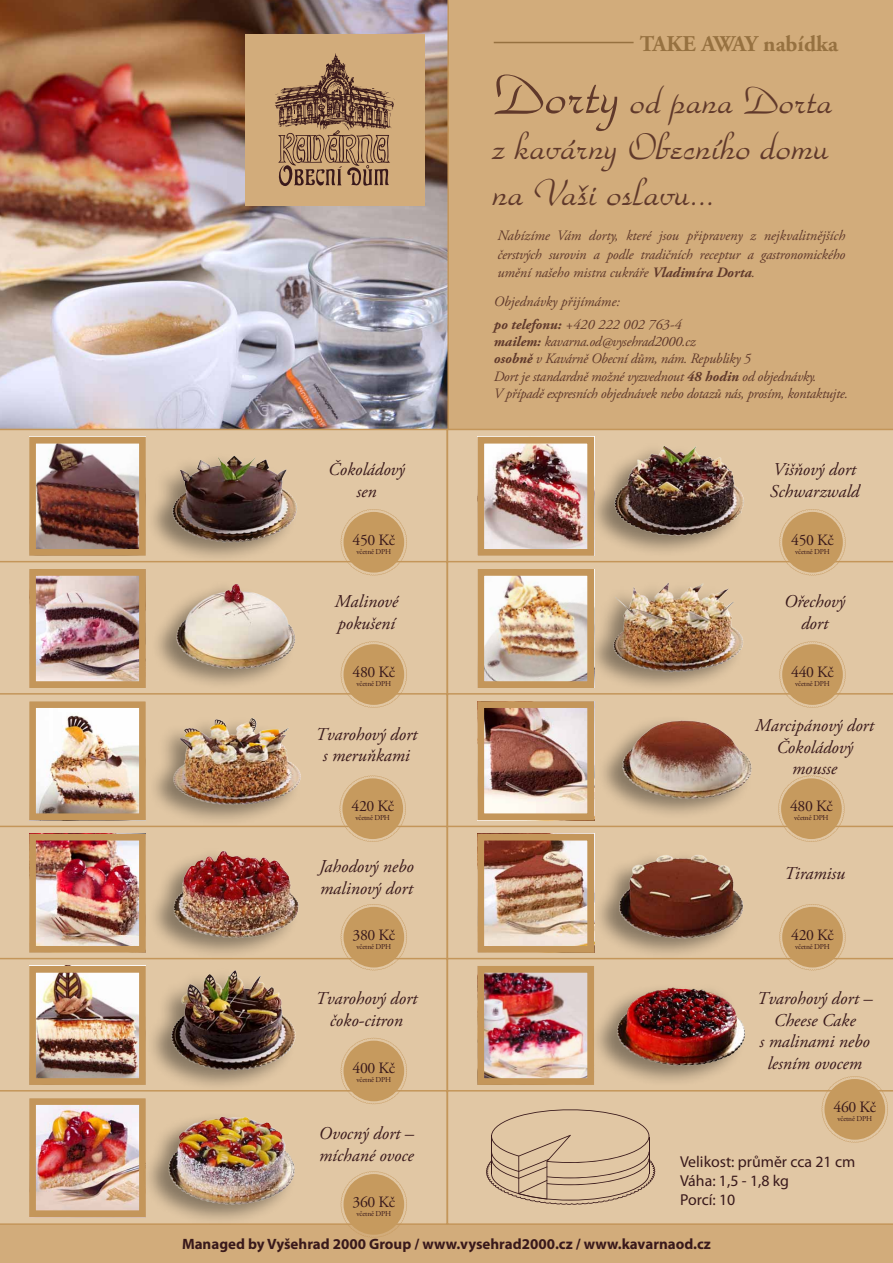
<style>
.page{position:relative;width:893px;height:1263px;background:#fff}
.page>*{position:absolute;margin:0;border:0;box-sizing:border-box;transform-origin:0 0}
.t1{font:38.7px/46.2px "Park Avenue BTCE";letter-spacing:.01em;color:#60392b;text-align:justify}
.t2{font:700 22.5px "Adobe Garamond Pro";color:#967140}
.t3{font:italic 18px/21.6px "Adobe Garamond Pro";color:#39191b;text-align:center}
.t4{font:15.75px "Adobe Garamond Pro";letter-spacing:-.025em;color:#39191b}
.t5{font:15.75px/19px "Myriad Pro";color:#39191b}
.t6{font:700 15px "Myriad Pro";color:#39191b}
.t7{font:italic 14.4px/17.2px "Adobe Garamond Pro";letter-spacing:-.02em;color:#60392b;text-align:justify}
.t8{font:italic 14.4px "Adobe Garamond Pro";color:#60392b}
.t9{font:7.5px "Adobe Garamond Pro";letter-spacing:-.025em;color:#39191b}
.s1{font-size:56.4px}
.s2{font-weight:700}
</style>
<div class="page">
<div style="left:0;top:0;width:893px;height:451px;background:#d2ac7b"></div>
<div style="left:0;top:1224px;width:893px;height:39px;background:#d2ac7b"></div>
<img style="left:0;top:0;width:449px;height:428px">
<div style="left:245px;top:34px;width:179px;height:171px;background:#d2ac7b"></div>
<svg style="left:275px;top:53px;width:120px;height:133px"></svg>
<svg style="left:0;top:428px;width:446px;height:132px;background:#dfc4a1"></svg>
<img style="left:140px;top:430px;width:192px;height:128px">
<img style="left:37px;top:445px;width:101px;height:103px">
<div style="left:29px;top:437px;width:117px;height:119px;border:7px solid #c4965a"></div>
<div style="left:0;top:560px;width:446px;height:132px;background:#e1c7a4"></div>
<img style="left:37px;top:577px;width:101px;height:103px">
<div style="left:29px;top:569px;width:117px;height:119px;border:7px solid #c4965a"></div>
<div style="left:0;top:692px;width:446px;height:133px;background:#e1c7a4"></div>
<img style="left:37px;top:709px;width:101px;height:103px">
<div style="left:29px;top:701px;width:117px;height:119px;border:7px solid #c4965a"></div>
<div style="left:0;top:825px;width:446px;height:132px;background:#e1c7a4"></div>
<img style="left:37px;top:842px;width:101px;height:103px">
<div style="left:29px;top:834px;width:117px;height:119px;border:7px solid #c4965a"></div>
<div style="left:0;top:957px;width:446px;height:132px;background:#e1c7a4"></div>
<img style="left:37px;top:974px;width:101px;height:103px">
<div style="left:29px;top:966px;width:117px;height:119px;border:7px solid #c4965a"></div>
<div style="left:0;top:1089px;width:446px;height:136px;background:#e1c7a4"></div>
<img style="left:37px;top:1106px;width:101px;height:103px">
<div style="left:29px;top:1098px;width:117px;height:119px;border:7px solid #c4965a"></div>
<img style="left:140px;top:1104px;width:180px;height:120px">
<div style="left:146px;top:966px;width:150px;height:126px;background:#000;opacity:.4"></div>
<img style="left:147px;top:966px;width:175px;height:116px">
<img style="left:147px;top:842px;width:186px;height:124px">
<img style="left:147px;top:708px;width:179px;height:119px">
<div style="left:151px;top:579px;width:145px;height:112px;background:#e1c7a4"></div>
<img style="left:145px;top:566px;width:183px;height:122px">
<svg style="left:446px;top:428px;width:447px;height:132px;background:#dfc4a0"></svg>
<img style="left:485px;top:445px;width:101px;height:103px">
<div style="left:477px;top:437px;width:117px;height:119px;border:7px solid #c4965a"></div>
<svg style="left:446px;top:560px;width:447px;height:132px;background:#dfc4a0"></svg>
<img style="left:485px;top:577px;width:92px;height:103px">
<div style="left:477px;top:569px;width:117px;height:119px;border:7px solid #c4965a"></div>
<div style="left:446px;top:692px;width:447px;height:133px;background:#e1c7a4"></div>
<img style="left:485px;top:709px;width:101px;height:103px">
<div style="left:477px;top:701px;width:117px;height:119px;border:7px solid #c4965a"></div>
<svg style="left:446px;top:825px;width:447px;height:132px;background:#dfc4a0"></svg>
<img style="left:485px;top:842px;width:101px;height:103px">
<div style="left:477px;top:834px;width:117px;height:119px;border:7px solid #c4965a"></div>
<div style="left:446px;top:957px;width:447px;height:132px;background:#e1c7a4"></div>
<img style="left:485px;top:974px;width:101px;height:103px">
<div style="left:477px;top:966px;width:117px;height:119px;border:7px solid #c4965a"></div>
<div style="left:446px;top:1089px;width:447px;height:136px;background:#e1c7a4"></div>
<img style="left:589px;top:437px;width:186px;height:124px">
<div style="left:591px;top:983px;width:154px;height:104px;background:#000;opacity:.4"></div>
<img style="left:600px;top:964px;width:178px;height:118px">
<div style="left:593px;top:850px;width:151px;height:111px;background:#000;opacity:.4"></div>
<img style="left:597px;top:837px;width:181px;height:121px">
<img style="left:589px;top:703px;width:189px;height:118px">
<img style="left:577px;top:563px;width:210px;height:140px">
<svg style="left:486px;top:1107px;width:169px;height:98px;background:#d5ba9a"></svg>
<hr style="left:494px;top:42px;width:140px;height:1px;background:#967140">
<svg style="left:341px;top:509px;width:66px;height:66px"></svg>
<div style="left:343px;top:512px;width:61px;height:61px;background:#c69a5e;border-radius:50%"></div>
<svg style="left:341px;top:641px;width:66px;height:67px"></svg>
<div style="left:343px;top:644px;width:61px;height:61px;background:#c69a5e;border-radius:50%"></div>
<svg style="left:340px;top:775px;width:66px;height:67px"></svg>
<div style="left:342px;top:778px;width:61px;height:61px;background:#c69a5e;border-radius:50%"></div>
<svg style="left:341px;top:904px;width:66px;height:66px"></svg>
<div style="left:343px;top:907px;width:61px;height:60px;background:#c69a5e;border-radius:50%"></div>
<svg style="left:341px;top:1038px;width:66px;height:66px"></svg>
<div style="left:343px;top:1041px;width:61px;height:60px;background:#c69a5e;border-radius:50%"></div>
<svg style="left:341px;top:1171px;width:66px;height:66px"></svg>
<div style="left:343px;top:1174px;width:61px;height:61px;background:#c69a5e;border-radius:50%"></div>
<svg style="left:779px;top:509px;width:67px;height:66px"></svg>
<div style="left:782px;top:512px;width:61px;height:61px;background:#c69a5e;border-radius:50%"></div>
<svg style="left:779px;top:641px;width:67px;height:67px;background:#dec39e"></svg>
<div style="left:782px;top:644px;width:61px;height:61px;background:#c69a5e;border-radius:50%"></div>
<svg style="left:778px;top:775px;width:67px;height:67px;background:#dec39e"></svg>
<div style="left:781px;top:778px;width:61px;height:61px;background:#c69a5e;border-radius:50%"></div>
<svg style="left:779px;top:904px;width:67px;height:66px;background:#dec29c"></svg>
<div style="left:782px;top:907px;width:61px;height:60px;background:#c69a5e;border-radius:50%"></div>
<svg style="left:822px;top:1076px;width:66px;height:66px"></svg>
<div style="left:824px;top:1079px;width:61px;height:61px;background:#c69a5e;border-radius:50%"></div>
<h2 class="t2" style="left:640px;top:30px;width:200px">TAKE AWAY nabídka</h2>
<h1 class="t1" style="left:494px;top:79px;width:342px"><span class="s1">Dorty</span> od pana Dorta z kavárny Obecního domu na Vaši oslavu...</h1>
<p class="t7" style="left:497px;top:227px;width:349px;line-height:18.3px">Nabízíme Vám dorty, které jsou připraveny z nejkvalitnějších čerstvých surovin a podle tradičních receptur a gastronomického umění našeho mistra cukráře <span class="s2">Vladimíra Dorta</span>.</p>
<p class="t8" style="left:494px;top:292px;width:128px">Objednávky přijímáme:</p>
<p class="t3" style="left:328px;top:459px;width:78px">Čokoládový sen</p>
<p class="t4" style="left:353px;top:530px;width:44px">450 Kč</p>
<p class="t9" style="left:357px;top:547px;width:36px">včetně DPH</p>
<p class="t3" style="left:335px;top:591px;width:64px;text-align:left">Malinové pokušení</p>
<p class="t4" style="left:353px;top:662px;width:44px">480 Kč</p>
<p class="t9" style="left:357px;top:679px;width:36px">včetně DPH</p>
<p class="t3" style="left:315px;top:723px;width:103px">Tvarohový dort s meruňkami</p>
<p class="t4" style="left:351px;top:797px;width:44px">420 Kč</p>
<p class="t9" style="left:356px;top:813px;width:36px">včetně DPH</p>
<p class="t3" style="left:319px;top:856px;width:96px;text-align:left">Jahodový nebo malinový dort</p>
<p class="t4" style="left:353px;top:925px;width:44px">380 Kč</p>
<p class="t9" style="left:357px;top:942px;width:36px">včetně DPH</p>
<p class="t3" style="left:315px;top:988px;width:103px">Tvarohový dort čoko-citron</p>
<p class="t4" style="left:353px;top:1059px;width:44px">400 Kč</p>
<p class="t9" style="left:357px;top:1075px;width:36px">včetně DPH</p>
<p class="t3" style="left:319px;top:1123px;width:96px;text-align:left">Ovocný dort – míchané ovoce</p>
<p class="t4" style="left:353px;top:1192px;width:44px">360 Kč</p>
<p class="t9" style="left:357px;top:1209px;width:36px">včetně DPH</p>
<p class="t7" style="left:494px;top:316px;width:356px;text-align:left"><span class="s2">po telefonu:</span> +420 222 002 763-4<br><span class="s2">mailem:</span> kavarna.od@vysehrad2000.cz<br><span class="s2">osobně</span> v Kavárně Obecní dům, nám. Republiky 5<br>Dort je standardně možné vyzvednout <span class="s2">48 hodin</span> od objednávky.<br>V případě expresních objednávek nebo dotazů nás, prosím, kontaktujte.</p>
<p class="t3" style="left:770px;top:459px;width:91px;text-align:left">Višňový dort<br>Schwarzwald</p>
<p class="t4" style="left:791px;top:530px;width:44px">450 Kč</p>
<p class="t9" style="left:795px;top:547px;width:36px">včetně DPH</p>
<p class="t3" style="left:784px;top:591px;width:63px">Ořechový dort</p>
<p class="t4" style="left:791px;top:662px;width:44px">440 Kč</p>
<p class="t9" style="left:795px;top:679px;width:36px">včetně DPH</p>
<p class="t3" style="left:755px;top:715px;width:120px">Marcipánový dort<br>Čokoládový mousse</p>
<p class="t4" style="left:790px;top:797px;width:44px">480 Kč</p>
<p class="t9" style="left:794px;top:813px;width:36px">včetně DPH</p>
<p class="t3" style="left:784px;top:862px;width:63px">Tiramisu</p>
<p class="t4" style="left:791px;top:925px;width:44px">420 Kč</p>
<p class="t9" style="left:795px;top:942px;width:36px">včetně DPH</p>
<p class="t3" style="left:757px;top:988px;width:117px">Tvarohový dort –<br>Cheese Cake<br>s malinami nebo lesním ovocem</p>
<p class="t4" style="left:833px;top:1097px;width:44px">460 Kč</p>
<p class="t9" style="left:838px;top:1114px;width:36px">včetně DPH</p>
<p class="t5" style="left:680px;top:1152px;width:177px">Velikost: průměr cca 21 cm<br>Váha: 1,5 - 1,8 kg<br>Porcí: 10</p>
<p class="t6" style="left:182px;top:1234px;width:530px">Managed by Vyšehrad 2000 Group / www.vysehrad2000.cz / www.kavarnaod.cz</p>
</div>
